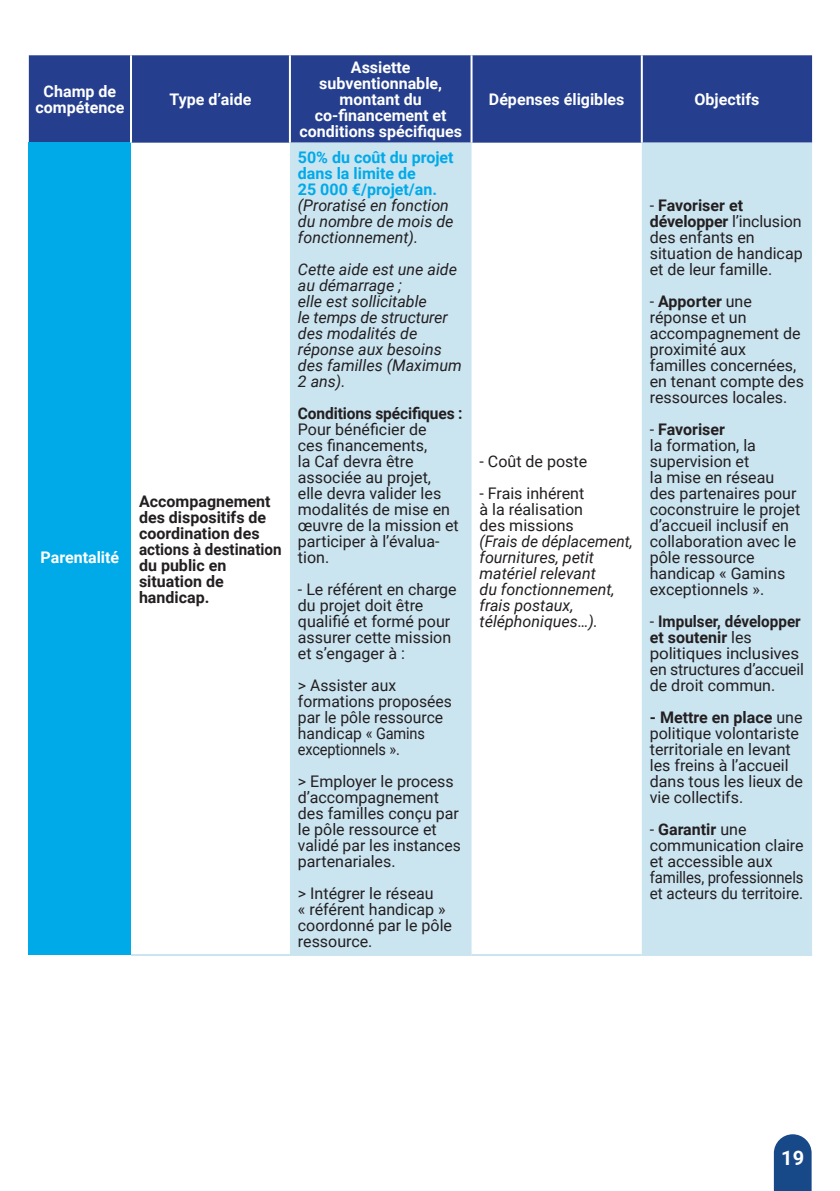
<style>
.page{position:relative;width:840px;height:1191px;background:#fff}
.page>*{position:absolute;margin:0;border:0;box-sizing:border-box;transform-origin:0 0}
.t1{font:700 20px "Roboto";color:#fff}
.t2{font:16px/16px "Roboto";color:#231f20}
.t3{font:italic 16px/16px "Roboto";color:#231f20}
.t4{font:700 16px/16px "Roboto";color:#fff;text-align:center}
.t5{font:700 16px/16px "Roboto";color:#231f20}
.t6{font:700 16px/16px "Roboto";color:#00aae8}
.s1{font-weight:700}
</style>
<div class="page">
<svg style="left:773px;top:1134px;width:38px;height:57px;background:#2c5a94"></svg>
<div style="left:29px;top:55px;width:782px;height:88px;background:#253f8e"></div>
<div style="left:29px;top:143px;width:102px;height:812px;background:#00aae8"></div>
<svg style="left:290px;top:143px;width:521px;height:811px;fill:#cae4f0"></svg>
<hr style="left:130px;top:55px;width:2px;height:88px;background:#fff">
<hr style="left:289px;top:55px;width:2px;height:88px;background:#fff">
<hr style="left:470px;top:55px;width:2px;height:88px;background:#fff">
<hr style="left:640px;top:55px;width:2px;height:88px;background:#fff">
<hr style="left:131px;top:954px;width:159px;height:2px;background:#cae4f0">
<hr style="left:290px;top:954px;width:181px;height:2px;background:#cae4f0">
<hr style="left:471px;top:954px;width:170px;height:2px;background:#cae4f0">
<hr style="left:641px;top:954px;width:170px;height:2px;background:#cae4f0">
<p class="t4" style="left:35px;top:83px;width:90px">Champ de compétence</p>
<p class="t4" style="left:169px;top:91px;width:83px">Type d’aide</p>
<p class="t4" style="left:41px;top:548px;width:80px">Parentalité</p>
<p class="t5" style="left:139px;top:492px;width:144px">Accompagnement des dispositifs de coordination des actions à destination du public en situation de handicap.</p>
<p class="t4" style="left:299px;top:59px;width:164px">Assiette subventionnable, montant du co-financement et conditions spécifiques</p>
<p class="t6" style="left:298px;top:148px;width:157px">50% du coût du projet dans la limite de<br>25 000 €/projet/an.</p>
<p class="t3" style="left:298px;top:196px;width:157px">(Proratisé en fonction du nombre de mois de fonctionnement).</p>
<p class="t3" style="left:298px;top:260px;width:165px">Cette aide est une aide au démarrage ;<br>elle est sollicitable<br>le temps de structurer des modalités de réponse aux besoins des familles (Maximum<br>2 ans).</p>
<p class="t5" style="left:298px;top:404px;width:166px">Conditions spécifiques :</p>
<p class="t2" style="left:298px;top:420px;width:162px">Pour bénéficier de<br>ces financements,<br>la Caf devra être associée au projet, elle devra valider les modalités de mise en œuvre de la mission et participer à l’évalua&shy;tion.</p>
<p class="t2" style="left:298px;top:580px;width:160px">- Le référent en charge du projet doit être qualifié et formé pour assurer cette mission et s’engager à :</p>
<p class="t2" style="left:298px;top:676px;width:155px">&gt; Assister aux formations proposées par le pôle ressource handicap « Gamins exceptionnels ».</p>
<p class="t2" style="left:298px;top:772px;width:164px">&gt; Employer le process d’accompagnement des familles conçu par le pôle ressource et validé par les instances partenariales.</p>
<p class="t2" style="left:298px;top:884px;width:156px">&gt; Intégrer le réseau<br>« référent handicap » coordonné par le pôle ressource.</p>
<p class="t4" style="left:488px;top:91px;width:137px">Dépenses éligibles</p>
<p class="t4" style="left:694px;top:91px;width:66px">Objectifs</p>
<p class="t2" style="left:479px;top:452px;width:109px">- Coût de poste</p>
<p class="t2" style="left:479px;top:484px;width:106px;text-align:justify">- Frais inhérent à la réalisation des missions</p>
<p class="t3" style="left:479px;top:532px;width:155px">(Frais de déplacement, fournitures, petit matériel relevant<br>du fonctionnement, frais postaux, téléphoniques…).</p>
<p class="t2" style="left:649px;top:196px;width:154px">- <span class="s1">Favoriser et développer</span> l’inclusion des enfants en situation de handicap et de leur famille.</p>
<p class="t2" style="left:649px;top:292px;width:156px">- <span class="s1">Apporter</span> une réponse et un accompagnement de proximité aux familles concernées, en tenant compte des ressources locales.</p>
<p class="t2" style="left:649px;top:420px;width:152px">- <span class="s1">Favoriser<br></span>la formation, la supervision et<br>la mise en réseau des partenaires pour coconstruire le projet d’accueil inclusif en collaboration avec le pôle ressource handicap « Gamins exceptionnels ».</p>
<p class="t2" style="left:649px;top:612px;width:156px">- <span class="s1">Impulser, développer et soutenir</span> les politiques inclusives en structures d’accueil de droit commun.</p>
<p class="t2" style="left:649px;top:708px;width:155px"><span class="s1">- Mettre en place</span> une politique volontariste territoriale en levant les freins à l’accueil dans tous les lieux de vie collectifs.</p>
<p class="t2" style="left:649px;top:820px;width:155px">- <span class="s1">Garantir</span> une communication claire et accessible aux familles, professionnels et acteurs du territoire.</p>
<p class="t1" style="left:780px;top:1144px;width:24px">19</p>
</div>
